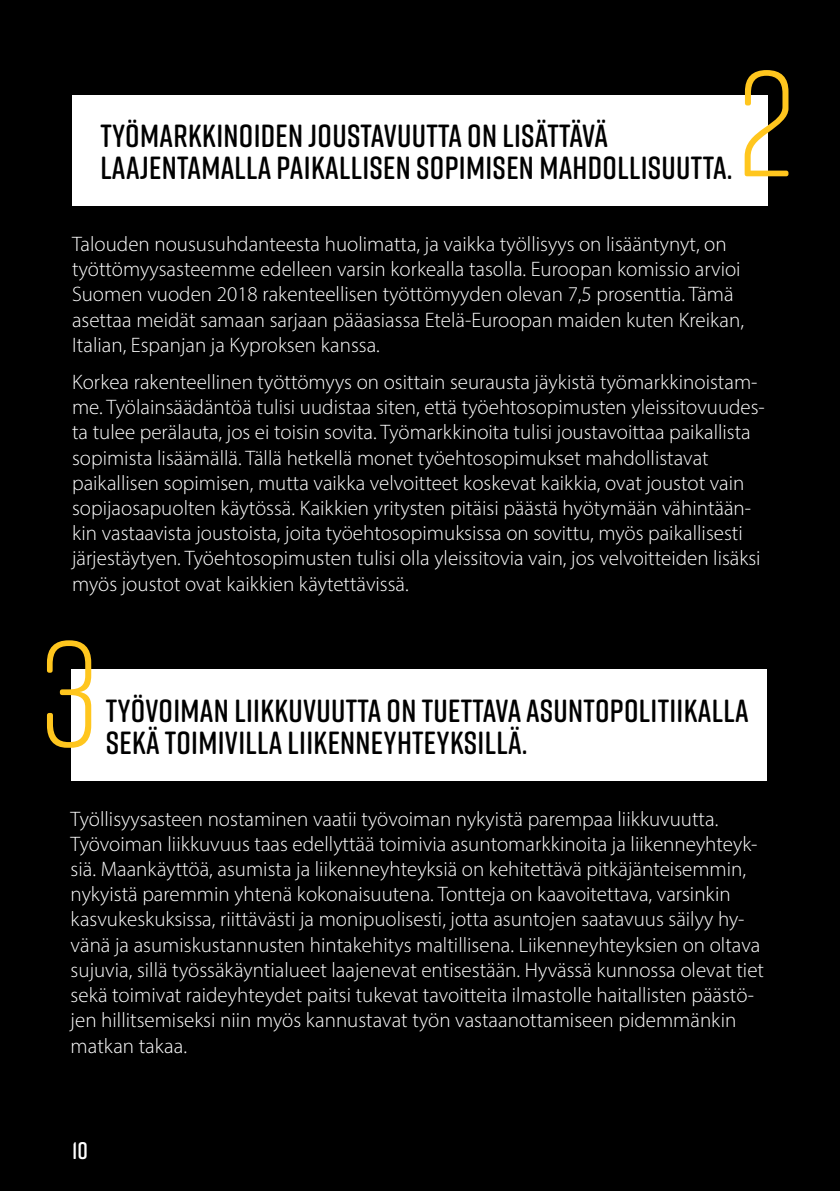
<style>
.page{position:relative;width:840px;height:1191px;background:#fff}
.page>*{position:absolute;margin:0;border:0;box-sizing:border-box;transform-origin:0 0}
.t1{font:300 150px "Rift Soft";color:#ffc61e}
.t2{font:600 32px/32px "Rift Soft";letter-spacing:.01em;color:#000}
.t3{font:600 24px "Rift Soft";color:#fff}
.t4{font:300 21px/25.2px "Myriad Pro";color:#fff}
</style>
<div class="page">
<div style="left:0;top:0;width:839px;height:1191px;background:#000"></div>
<div style="left:72px;top:95px;width:695px;height:111px;background:#fff"></div>
<div style="left:71px;top:669px;width:695px;height:112px;background:#fff"></div>
<h2 class="t2" style="left:100px;top:119px;width:633px">TYÖMARKKINOIDEN JOUSTAVUUTTA ON LISÄTTÄVÄ<br>LAAJENTAMALLA PAIKALLISEN SOPIMISEN MAHDOLLISUUTTA.</h2>
<h1 class="t1" style="left:736px;top:19px;width:61px">2</h1>
<p class="t4" style="left:72px;top:231px;width:673px">Talouden noususuhdanteesta huolimatta, ja vaikka työllisyys on lisääntynyt, on työttömyysasteemme edelleen varsin korkealla tasolla. Euroopan komissio arvioi Suomen vuoden 2018 rakenteellisen työttömyyden olevan 7,5 prosenttia. Tämä asettaa meidät samaan sarjaan pääasiassa Etelä-Euroopan maiden kuten Kreikan, Italian, Espanjan ja Kyproksen kanssa.</p>
<p class="t4" style="left:72px;top:369px;width:694px">Korkea rakenteellinen työttömyys on osittain seurausta jäykistä työmarkkinoistam&shy;me. Työlainsäädäntöä tulisi uudistaa siten, että työehtosopimusten yleissitovuudes&shy;ta tulee perälauta, jos ei toisin sovita. Työmarkkinoita tulisi joustavoittaa paikallista sopimista lisäämällä. Tällä hetkellä monet työehtosopimukset mahdollistavat paikallisen sopimisen, mutta vaikka velvoitteet koskevat kaikkia, ovat joustot vain sopijaosapuolten käytössä. Kaikkien yritysten pitäisi päästä hyötymään vähintään&shy;kin vastaavista joustoista, joita työehtosopimuksissa on sovittu, myös paikallisesti järjestäytyen. Työehtosopimusten tulisi olla yleissitovia vain, jos velvoitteiden lisäksi myös joustot ovat kaikkien käytettävissä.</p>
<h1 class="t1" style="left:39px;top:589px;width:62px">3</h1>
<h2 class="t2" style="left:106px;top:693px;width:644px">TYÖVOIMAN LIIKKUVUUTTA ON TUETTAVA ASUNTOPOLITIIKALLA</h2>
<h2 class="t2" style="left:106px;top:725px;width:423px">SEKÄ TOIMIVILLA LIIKENNEYHTEYKSILLÄ.</h2>
<p class="t4" style="left:71px;top:806px;width:694px">Työllisyysasteen nostaminen vaatii työvoiman nykyistä parempaa liikkuvuutta.<br>Työvoiman liikkuvuus taas edellyttää toimivia asuntomarkkinoita ja liikenneyhteyk&shy;siä. Maankäyttöä, asumista ja liikenneyhteyksiä on kehitettävä pitkäjänteisemmin, nykyistä paremmin yhtenä kokonaisuutena. Tontteja on kaavoitettava, varsinkin kasvukeskuksissa, riittävästi ja monipuolisesti, jotta asuntojen saatavuus säilyy hy&shy;vänä ja asumiskustannusten hintakehitys maltillisena. Liikenneyhteyksien on oltava sujuvia, sillä työssäkäyntialueet laajenevat entisestään. Hyvässä kunnossa olevat tiet sekä toimivat raideyhteydet paitsi tukevat tavoitteita ilmastolle haitallisten päästö&shy;jen hillitsemiseksi niin myös kannustavat työn vastaanottamiseen pidemmänkin matkan takaa.</p>
<p class="t3" style="left:72px;top:1133px;width:17px">10</p>
</div>
